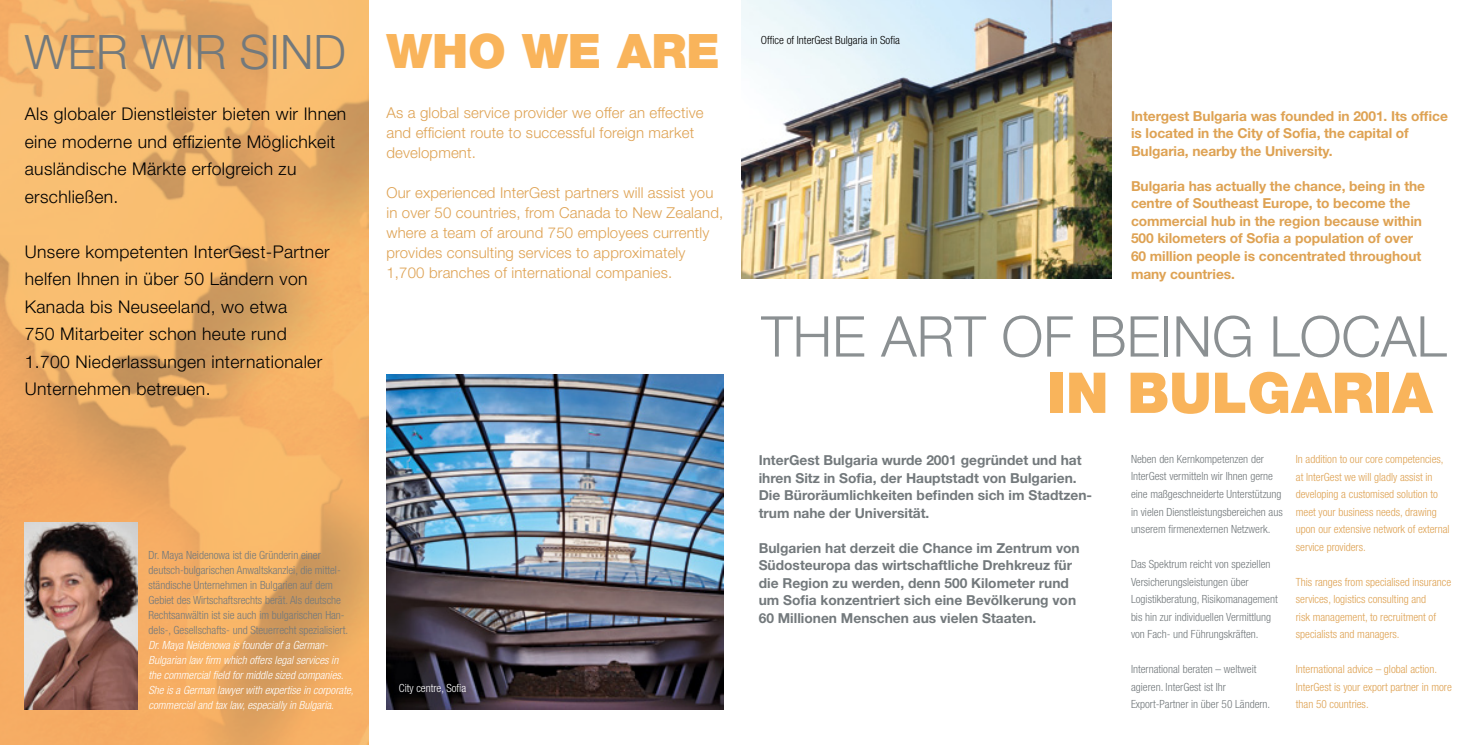
<style>
.page{position:relative;width:1482px;height:745px;background:#fff}
.page>*{position:absolute;margin:0;border:0;box-sizing:border-box;transform-origin:0 0}
.t1{font:300 56.25px "Helvetica Neue LT";color:#73797c}
.t2{font:900 56.25px "Helvetica Neue LT";color:#f9b45b}
.t3{font:300 47.5px "Helvetica Neue LT";color:#73797c}
.t4{font:900 47.5px "Helvetica Neue LT";color:#f9b45b}
.t5{font:300 17.5px/27.5px "Helvetica Neue LT";letter-spacing:.02em;color:#000}
.t6{font:300 15px/20px "Helvetica Neue LT";letter-spacing:.01em;color:#dea253}
.t7{font:700 13.75px/17.5px "Helvetica Neue LT";color:#73797c}
.t8{font:700 13.75px/17.5px "Helvetica Neue LT";letter-spacing:-.005em;color:#dea253}
.t9{font:300 condensed 11.25px/17.5px "Helvetica Neue LT";color:#73797c}
.t10{font:300 condensed 11.25px/17.5px "Helvetica Neue LT";color:#dea253}
.t11{font:italic 300 condensed 11.25px/15px "Helvetica Neue LT";color:#fff}
.t12{font:300 condensed 11.25px "Helvetica Neue LT";color:#000}
.t13{font:300 condensed 11.25px "Helvetica Neue LT";color:#fff}
</style>
<div class="page">
<img style="left:0;top:0;width:369px;height:744px">
<img style="left:25px;top:522px;width:112px;height:187px">
<img style="left:386px;top:374px;width:337px;height:335px">
<img style="left:741px;top:0;width:369px;height:278px">
<h2 class="t3" style="left:25px;top:23px;width:35px">WER</h2>
<h2 class="t3" style="left:141px;top:23px;width:206px">WIR SIND</h2>
<h3 class="t5" style="left:25px;top:100px;width:323px">Als globaler Dienstleister bieten wir Ihnen eine moderne und effiziente Möglichkeit ausländische Märkte erfolgreich zu erschließen.</h3>
<h3 class="t5" style="left:25px;top:237px;width:306px">Unsere kompetenten InterGest-Partner helfen Ihnen in über 50 Ländern von Kanada bis Neuseeland, wo etwa<br>750 Mitarbeiter schon heute rund 1.700 Niederlassungen internationaler Unternehmen betreuen.</h3>
<h2 class="t4" style="left:386px;top:23px;width:266px">WHO WE ARE</h2>
<h3 class="t6" style="left:386px;top:103px;width:318px">As a global service provider we offer an effective and efficient route to successful foreign market development.</h3>
<p class="t6" style="left:386px;top:183px;width:338px">Our experienced InterGest partners will assist you in over 50 countries, from Canada to New Zealand, where a team of around 750 employees currently provides consulting services to approximately 1,700 branches of international companies.</p>
<p class="t9" style="left:148px;top:547px;width:201px;line-height:15px">Dr. Maya Neidenowa ist die Gründerin einer deutsch-bulgarischen Anwaltskanzlei, die mittel&shy;ständische Unternehmen in Bulgarien auf dem Gebiet des Wirtschaftsrechts berät. Als deutsche Rechtsanwältin ist sie auch im bulgarischen Han&shy;dels-, Gesellschafts- und Steuerrecht spezialisiert.</p>
<p class="t11" style="left:148px;top:637px;width:206px">Dr. Maya Neidenowa is founder of a German-Bulgarian law firm which offers legal services in the commercial field for middle sized companies.<br>She is a German lawyer with expertise in corporate, commercial and tax law, especially in Bulgaria.</p>
<p class="t13" style="left:399px;top:680px;width:69px">City centre, Sofia</p>
<p class="t12" style="left:760px;top:34px;width:141px">Office of InterGest Bulgaria in Sofia</p>
<p class="t8" style="left:1130px;top:107px;width:318px">Intergest Bulgaria was founded in 2001. Its office is located in the City of Sofia, the capital of<br>Bulgaria, nearby the University.</p>
<p class="t8" style="left:1130px;top:177px;width:296px">Bulgaria has actually the chance, being in the centre of Southeast Europe, to become the commercial hub in the region because within 500 kilometers of Sofia a population of over 60 million people is concentrated throughout many countries.</p>
<h1 class="t1" style="left:761px;top:302px;width:687px">The art of being local</h1>
<h1 class="t2" style="left:1047px;top:359px;width:387px">IN BULGARIA</h1>
<p class="t7" style="left:758px;top:451px;width:335px">InterGest Bulgaria wurde 2001 gegründet und hat ihren Sitz in Sofia, der Hauptstadt von Bulgarien.<br>Die Büroräumlichkeiten befinden sich im Stadtzen&shy;trum nahe der Universität.</p>
<p class="t7" style="left:758px;top:538px;width:322px">Bulgarien hat derzeit die Chance im Zentrum von Südosteuropa das wirtschaftliche Drehkreuz für die Region zu werden, denn 500 Kilometer rund um Sofia konzentriert sich eine Bevölkerung von 60 Millionen Menschen aus vielen Staaten.</p>
<p class="t9" style="left:1130px;top:450px;width:153px">Neben den Kernkompetenzen der InterGest vermitteln wir Ihnen gerne eine maßgeschneiderte Unterstützung in vielen Dienstleistungsbereichen aus unserem firmenexternen Netzwerk.</p>
<p class="t9" style="left:1130px;top:555px;width:148px">Das Spektrum reicht von speziellen Versicherungsleistungen über Logistikberatung, Risikomanagement bis hin zur individuellen Vermittlung von Fach- und Führungskräften.</p>
<p class="t9" style="left:1130px;top:660px;width:141px">International beraten – weltweit agieren. InterGest ist Ihr<br>Export-Partner in über 50 Ländern.</p>
<p class="t10" style="left:1295px;top:450px;width:155px">In addition to our core competencies, at InterGest we will gladly assist in developing a customised solution to meet your business needs, drawing upon our extensive network of external service providers.</p>
<p class="t10" style="left:1295px;top:572px;width:157px">This ranges from specialised insurance services, logistics consulting and<br>risk management, to recruitment of specialists and managers.</p>
<p class="t10" style="left:1295px;top:660px;width:157px">International advice – global action.<br>InterGest is your export partner in more than 50 countries.</p>
</div>
